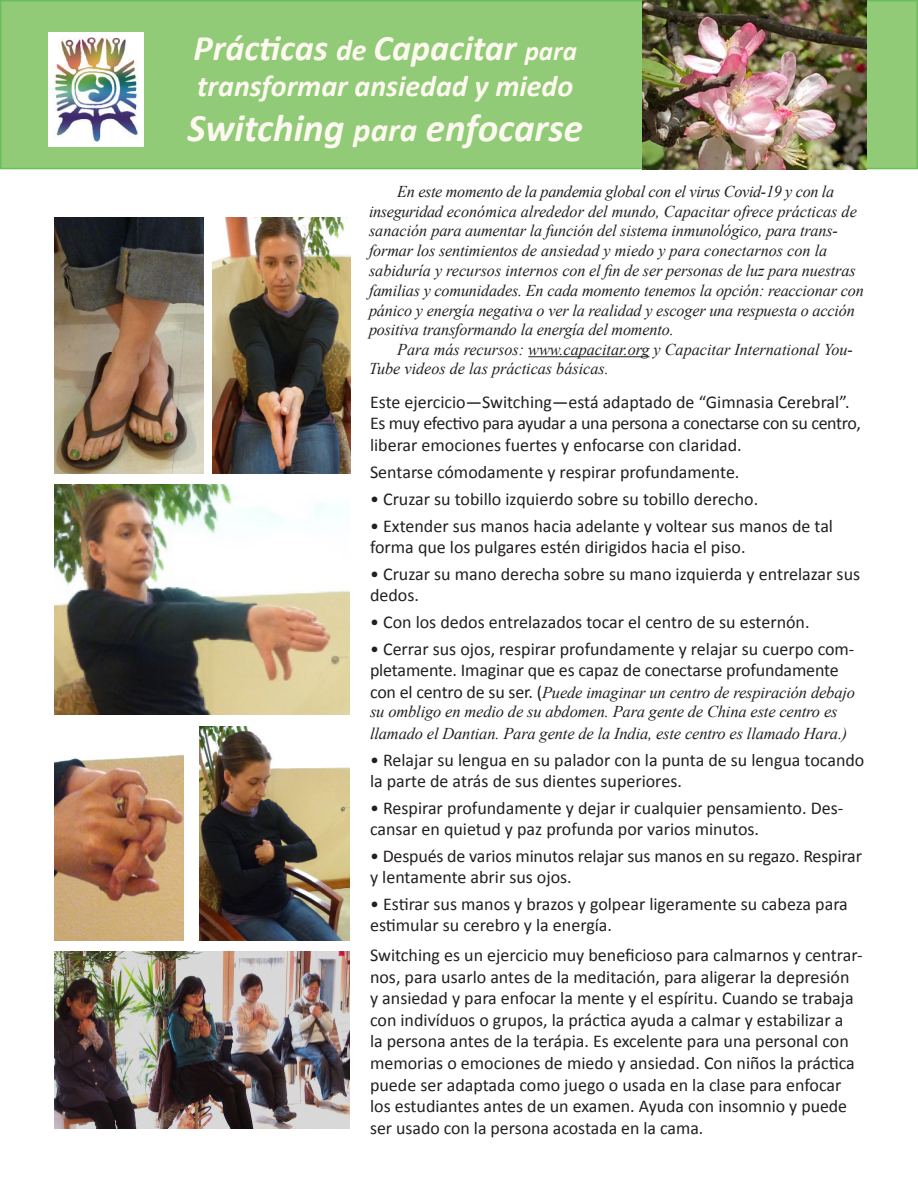
<style>
.page{position:relative;width:918px;height:1188px;background:#fff}
.page>*{position:absolute;margin:0;border:0;box-sizing:border-box;transform-origin:0 0}
.t1{font:italic 700 39px "Calibri";color:#fef9f0}
.t2{font:italic 700 36px "Calibri";color:#fef9f0}
.t3{font:italic 700 30px "Calibri";color:#fef9f0}
.t4{font:18px/21.6px "Calibri";color:#231f20}
.t5{font:italic 16.5px/19.8px "Times New Roman";letter-spacing:-.01em;color:#231f20}
.s1{font-size:30px}
.s2{font-size:27px}
.s3{font-size:33px}
.s4{font-family:"Calibri";font-style:normal;font-size:18px}
</style>
<div class="page">
<hr style="left:528px;top:356px;width:122px;height:1px;background:#231f20">
<img style="left:54px;top:218px;width:149px;height:255px">
<img style="left:212px;top:218px;width:139px;height:255px">
<img style="left:54px;top:485px;width:295px;height:230px">
<img style="left:54px;top:754px;width:130px;height:186px">
<img style="left:200px;top:726px;width:149px;height:214px">
<img style="left:54px;top:952px;width:295px;height:176px">
<div style="left:1px;top:1px;width:916px;height:168px;background:#91cb77"></div>
<div style="left:0;top:0;width:918px;height:169px;border:2px solid #6abf5c"></div>
<img style="left:642px;top:0;width:224px;height:169px">
<img style="left:49px;top:33px;width:95px;height:114px">
<p class="t2" style="left:194px;top:22px;width:385px">Prácticas <span class="s1">de</span> Capacitar <span class="s2">para</span></p>
<p class="t3" style="left:197px;top:64px;width:378px">transformar ansiedad y miedo</p>
<p class="t1" style="left:188px;top:100px;width:397px">Switching <span class="s3">para</span> enfocarse</p>
<p class="t5" style="left:369px;top:181px;width:496px;text-indent:28px">En este momento de la pandemia global con el virus Covid-19 y con la inseguridad económica alrededor del mundo, Capacitar ofrece prácticas de sanación para aumentar la función del sistema inmunológico, para trans&shy;formar los sentimientos de ansiedad y miedo y para conectarnos con la sabiduría y recursos internos con el fin de ser personas de luz para nuestras familias y comunidades. En cada momento tenemos la opción: reaccionar con pánico y energía negativa o ver la realidad y escoger una respuesta o acción positiva transformando la energía del momento.</p>
<p class="t5" style="left:369px;top:339px;width:485px;text-indent:28px">Para más recursos: www.capacitar.org y Capacitar International You-<br>Tube videos de las prácticas básicas.</p>
<p class="t4" style="left:370px;top:390px;width:492px">Este ejercicio—Switching—está adaptado de “Gimnasia Cerebral”.<br>Es muy efectivo para ayudar a una persona a conectarse con su centro, liberar emociones fuertes y enfocarse con claridad.</p>
<p class="t4" style="left:370px;top:461px;width:371px">Sentarse cómodamente y respirar profundamente.</p>
<p class="t4" style="left:370px;top:488px;width:390px">• Cruzar su tobillo izquierdo sobre su tobillo derecho.</p>
<p class="t4" style="left:370px;top:515px;width:465px;line-height:21px">• Extender sus manos hacia adelante y voltear sus manos de tal forma que los pulgares estén dirigidos hacia el piso.</p>
<p class="t4" style="left:370px;top:563px;width:492px;line-height:21px">• Cruzar su mano derecha sobre su mano izquierda y entrelazar sus dedos.</p>
<p class="t4" style="left:370px;top:611px;width:441px">• Con los dedos entrelazados tocar el centro de su esternón.</p>
<p class="t4" style="left:370px;top:638px;width:486px;line-height:21px">• Cerrar sus ojos, respirar profundamente y relajar su cuerpo com&shy;pletamente. Imaginar que es capaz de conectarse profundamente</p>
<p class="t5" style="left:370px;top:682px;width:487px"><span class="s4">con el centro de su ser. (</span>Puede imaginar un centro de respiración debajo su ombligo en medio de su abdomen. Para gente de China este centro es</p>
<p class="t5" style="left:370px;top:723px;width:479px">llamado el Dantian. Para gente de la India, este centro es llamado Hara.)</p>
<p class="t4" style="left:370px;top:749px;width:496px;line-height:21px">• Relajar su lengua en su palador con la punta de su lengua tocando la parte de atrás de sus dientes superiores.</p>
<p class="t4" style="left:370px;top:797px;width:475px;line-height:21px">• Respirar profundamente y dejar ir cualquier pensamiento. Des&shy;cansar en quietud y paz profunda por varios minutos.</p>
<p class="t4" style="left:370px;top:845px;width:493px;line-height:21px">• Después de varios minutos relajar sus manos en su regazo. Respirar y lentamente abrir sus ojos.</p>
<p class="t4" style="left:370px;top:893px;width:479px;line-height:21px">• Estirar sus manos y brazos y golpear ligeramente su cabeza para estimular su cerebro y la energía.</p>
<p class="t4" style="left:370px;top:944px;width:494px">Switching es un ejercicio muy beneficioso para calmarnos y centrar&shy;nos, para usarlo antes de la meditación, para aligerar la depresión<br>y ansiedad y para enfocar la mente y el espíritu. Cuando se trabaja con indivíduos o grupos, la práctica ayuda a calmar y estabilizar a<br>la persona antes de la terápia. Es excelente para una personal con memorias o emociones de miedo y ansiedad. Con niños la práctica puede ser adaptada como juego o usada en la clase para enfocar los estudiantes antes de un examen. Ayuda con insomnio y puede ser usado con la persona acostada en la cama.</p>
</div>
